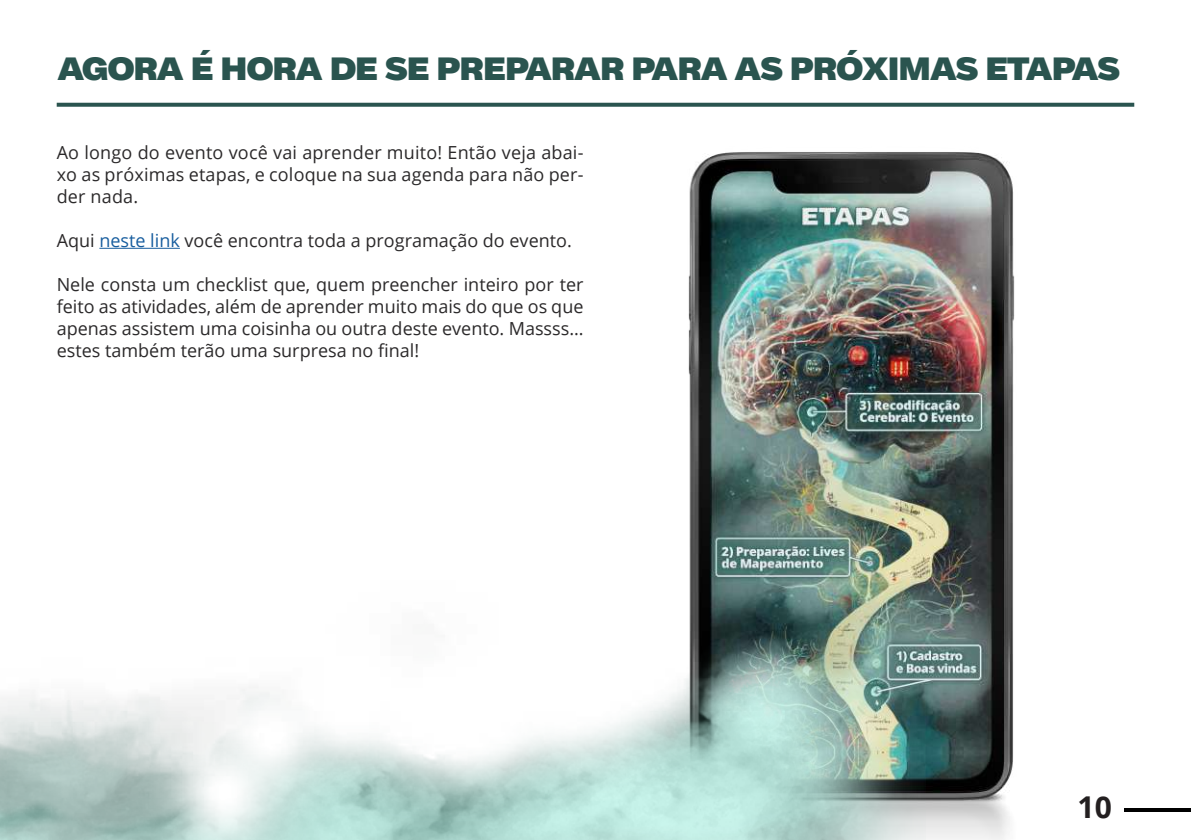
<style>
.page{position:relative;width:1191px;height:840px;background:#fff}
.page>*{position:absolute;margin:0;border:0;box-sizing:border-box;transform-origin:0 0}
.t1{font:800 32px "Body Text Fit";letter-spacing:-.03em;color:#2a544f}
.t2{font:700 30px "Open Sans";color:#231f20}
.t3{font:18px/22px "Open Sans";color:#2b292a;text-align:justify}
.s1{color:#175d9e}
</style>
<div class="page">
<svg style="left:1125px;top:808px;width:66px;height:3px"></svg>
<hr style="left:99px;top:248px;width:81px;height:1px;background:#175d9e">
<svg style="left:57px;top:103px;width:1077px;height:4px;background:#375f5a"></svg>
<img style="left:688px;top:152px;width:327px;height:687px">
<img style="left:0;top:580px;width:925px;height:259px">
<h1 class="t1" style="left:58px;top:46px;width:1064px">AGORA É HORA DE SE PREPARAR PARA AS PRÓXIMAS ETAPAS</h1>
<p class="t3" style="left:57px;top:141px;width:528px">Ao longo do evento você vai aprender muito! Então veja abai&shy;xo as próximas etapas, e coloque na sua agenda para não per&shy;der nada.</p>
<p class="t3" style="left:57px;top:229px;width:516px">Aqui <span class="s1">neste link</span> você encontra toda a programação do evento.</p>
<p class="t3" style="left:57px;top:273px;width:528px">Nele consta um checklist que, quem preencher inteiro por ter feito as atividades, além de aprender muito mais do que os que apenas assistem uma coisinha ou outra deste evento. Massss… estes também terão uma surpresa no final!</p>
<h2 class="t2" style="left:1077px;top:785px;width:36px">10</h2>
</div>
